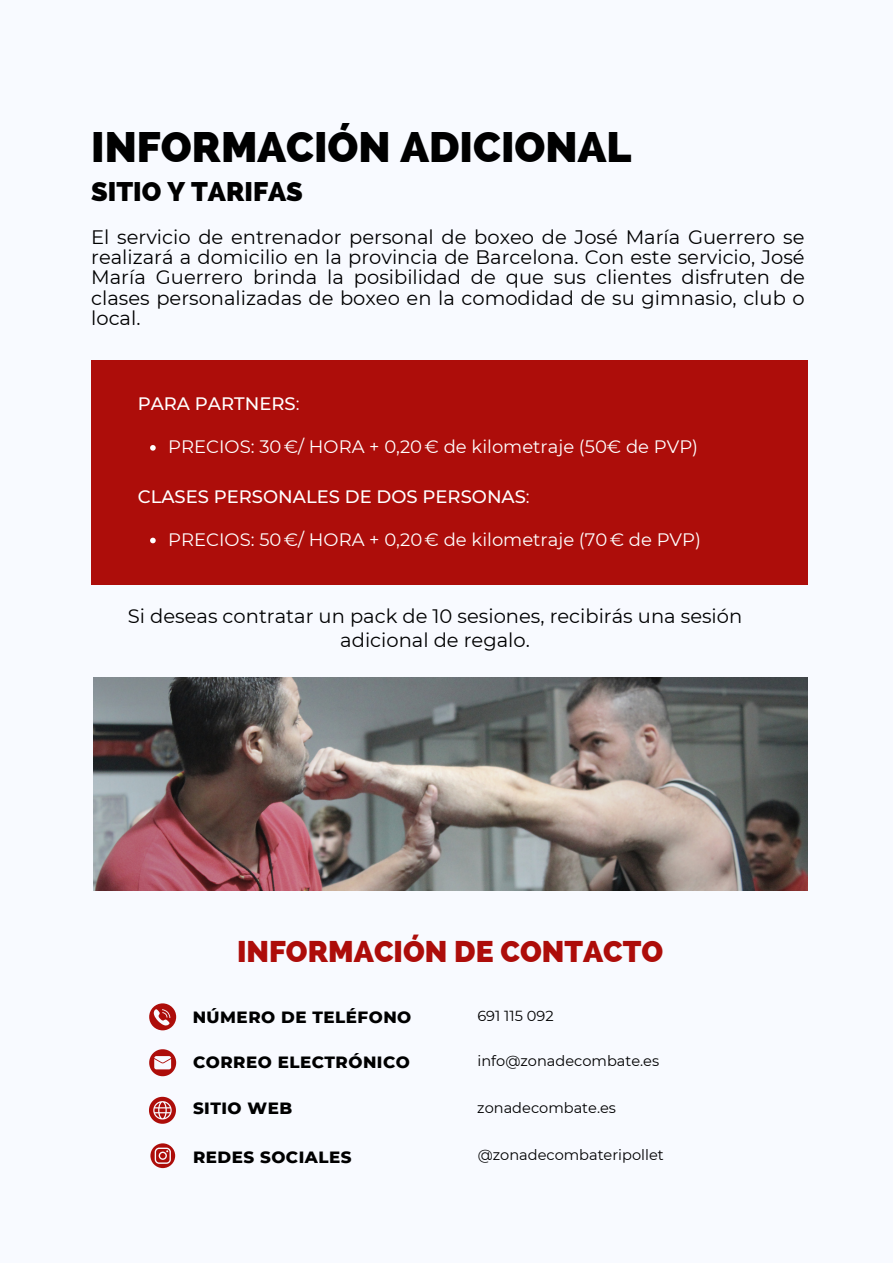
<style>
.page{position:relative;width:893px;height:1264px;background:#fff}
.page>*{position:absolute;margin:0;border:0;box-sizing:border-box;transform-origin:0 0}
.t1{font:800 42.6px "Raleway";color:#000}
.t2{font:800 30px "Raleway";color:#ad0d0a}
.t3{font:800 27px "Raleway";color:#000}
.t4{font:19.5px/20.2px "Montserrat";color:#000;text-align:justify}
.t5{font:18px "Montserrat";color:#fff}
.t6{font:500 18px "Montserrat";color:#fff}
.t7{font:800 16.65px "Montserrat";letter-spacing:.03em;color:#000}
.t8{font:14.55px "Montserrat";color:#000}
.s1{font-weight:400}
</style>
<div class="page">
<div style="left:0;top:0;width:892px;height:1262px;background:#f8faff"></div>
<div style="left:91px;top:361px;width:716px;height:223px;background:#ad0d0a"></div>
<img style="left:93px;top:677px;width:714px;height:213px">
<svg style="left:149px;top:1049px;width:27px;height:27px"></svg>
<svg style="left:149px;top:1003px;width:27px;height:27px"></svg>
<svg style="left:149px;top:1096px;width:27px;height:27px"></svg>
<svg style="left:150px;top:1143px;width:25px;height:25px"></svg>
<svg style="left:150px;top:445px;width:6px;height:5px"></svg>
<svg style="left:150px;top:537px;width:6px;height:6px"></svg>
<p class="t1" style="left:91px;top:122px;width:541px">INFORMACIÓN ADICIONAL</p>
<p class="t3" style="left:91px;top:175px;width:213px">SITIO Y TARIFAS</p>
<p class="t4" style="left:91px;top:227px;width:715px">El servicio de entrenador personal de boxeo de José María Guerrero se realizará a domicilio en la provincia de Barcelona. Con este servicio, José María Guerrero brinda la posibilidad de que sus clientes disfruten de clases personalizadas de boxeo en la comodidad de su gimnasio, club o local.</p>
<p class="t6" style="left:138px;top:393px;width:163px">PARA PARTNERS<span class="s1">:</span></p>
<p class="t5" style="left:168px;top:435px;width:531px">PRECIOS: 30€/ HORA + 0,20€ de kilometraje (50€ de PVP)</p>
<p class="t6" style="left:138px;top:485px;width:393px">CLASES PERSONALES DE DOS PERSONAS<span class="s1">:</span></p>
<p class="t5" style="left:168px;top:528px;width:534px">PRECIOS: 50€/ HORA + 0,20€ de kilometraje (70€ de PVP)</p>
<p class="t4" style="left:128px;top:604px;width:616px;line-height:23.5px;text-align:center">Si deseas contratar un pack de 10 sesiones, recibirás una sesión adicional de regalo.</p>
<p class="t2" style="left:237px;top:933px;width:428px">INFORMACIÓN DE CONTACTO</p>
<p class="t7" style="left:193px;top:1007px;width:220px">NÚMERO DE TELÉFONO</p>
<p class="t8" style="left:477px;top:1007px;width:78px">691 115 092</p>
<p class="t7" style="left:193px;top:1051px;width:218px">CORREO ELECTRÓNICO</p>
<p class="t8" style="left:477px;top:1051px;width:183px">info@zonadecombate.es</p>
<p class="t8" style="left:477px;top:1098px;width:140px">zonadecombate.es</p>
<p class="t8" style="left:477px;top:1145px;width:187px">@zonadecombateripollet</p>
<p class="t7" style="left:193px;top:1098px;width:101px">SITIO WEB</p>
<p class="t7" style="left:193px;top:1147px;width:160px">REDES SOCIALES</p>
</div>
